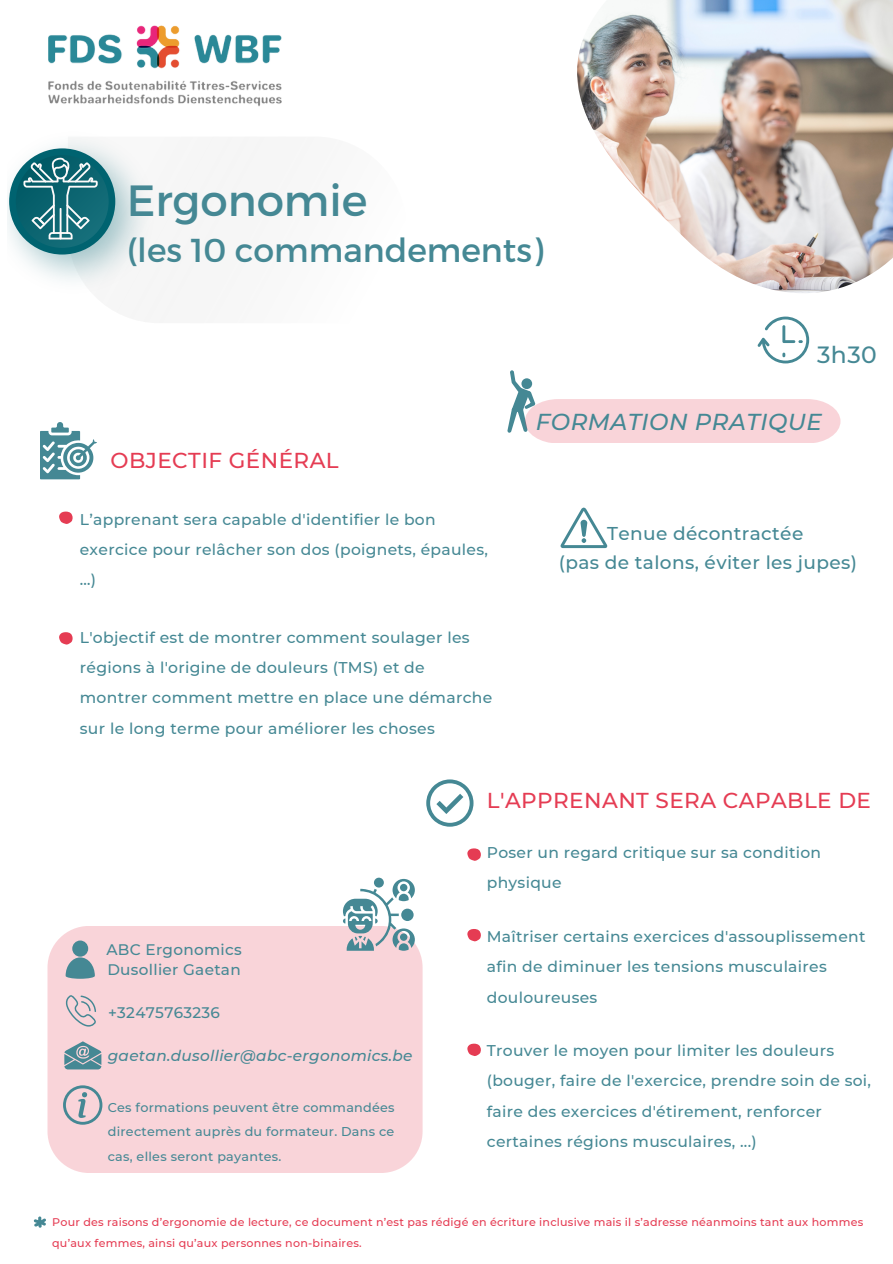
<style>
.page{position:relative;width:893px;height:1264px;background:#fff}
.page>*{position:absolute;margin:0;border:0;box-sizing:border-box;transform-origin:0 0}
.t1{font:43.65px "Montserrat";color:#458894}
.t2{font:33.15px "Montserrat";color:#458894}
.t3{font:500 23.4px "Montserrat";color:#458894}
.t4{font:italic 500 22.95px "Montserrat";letter-spacing:.02em;color:#458894}
.t5{font:500 21.6px "Montserrat";letter-spacing:.02em;color:#e53c53}
.t6{font:500 18.45px/29.2px "Montserrat";letter-spacing:.02em;color:#458894;text-align:center}
.t7{font:500 15.6px/30.3px "Montserrat";letter-spacing:.02em;color:#458894}
.t8{font:500 15.3px/19px "Montserrat";letter-spacing:.02em;color:#458894}
.t9{font:italic 500 15.3px "Montserrat";letter-spacing:.02em;color:#458894}
.t10{font:500 12.75px/24.5px "Montserrat";letter-spacing:.02em;color:#458894;text-align:justify}
.t11{font:500 11.1px/21.3px "Montserrat";letter-spacing:.02em;color:#e53c53}
</style>
<div class="page">
<img style="left:48px;top:25px;width:234px;height:82px">
<img style="left:7px;top:138px;width:144px;height:149px">
<div style="left:9px;top:148px;width:106px;height:106px;background:#006370;border-radius:50%"></div>
<div style="left:16px;top:155px;width:93px;height:93px;background:#fff;border-radius:50%;opacity:.1"></div>
<svg style="left:23px;top:157px;width:75px;height:82px"></svg>
<img style="left:577px;top:0;width:315px;height:293px">
<svg style="left:507px;top:370px;width:333px;height:73px"></svg>
<svg style="left:560px;top:507px;width:47px;height:41px"></svg>
<svg style="left:426px;top:779px;width:47px;height:47px"></svg>
<svg style="left:467px;top:848px;width:14px;height:12px"></svg>
<svg style="left:467px;top:929px;width:14px;height:12px"></svg>
<svg style="left:467px;top:1043px;width:14px;height:12px"></svg>
<svg style="left:40px;top:422px;width:57px;height:57px"></svg>
<svg style="left:59px;top:511px;width:14px;height:13px"></svg>
<svg style="left:59px;top:632px;width:14px;height:12px"></svg>
<svg style="left:34px;top:1216px;width:12px;height:11px"></svg>
<svg style="left:757px;top:316px;width:52px;height:47px"></svg>
<div style="left:47px;top:925px;width:375px;height:247px;background:#f9d4d9;border-radius:42px"></div>
<svg style="left:66px;top:940px;width:29px;height:38px"></svg>
<svg style="left:64px;top:1041px;width:37px;height:28px"></svg>
<svg style="left:343px;top:878px;width:72px;height:72px"></svg>
<svg style="left:66px;top:995px;width:30px;height:31px"></svg>
<svg style="left:63px;top:1085px;width:39px;height:39px"></svg>
<h1 class="t1" style="left:127px;top:172px;width:242px">Ergonomie</h1>
<h2 class="t2" style="left:127px;top:228px;width:418px">(les 10 commandements)</h2>
<h3 class="t3" style="left:817px;top:341px;width:61px">3h30</h3>
<h3 class="t5" style="left:111px;top:447px;width:229px">OBJECTIF GÉNÉRAL</h3>
<p class="t7" style="left:80px;top:504px;width:409px">L’apprenant sera capable d'identifier le bon exercice pour relâcher son dos (poignets, épaules, …)</p>
<p class="t7" style="left:80px;top:622px;width:414px">L'objectif est de montrer comment soulager les régions à l'origine de douleurs (TMS) et de montrer comment mettre en place une démarche sur le long terme pour améliorer les choses</p>
<h3 class="t4" style="left:536px;top:408px;width:287px">FORMATION PRATIQUE</h3>
<p class="t6" style="left:558px;top:518px;width:300px">Tenue décontractée<br>(pas de talons, éviter les jupes)</p>
<p class="t8" style="left:106px;top:940px;width:137px">ABC Ergonomics<br>Dusollier Gaetan</p>
<p class="t8" style="left:108px;top:1002px;width:113px">+32475763236</p>
<p class="t9" style="left:108px;top:1046px;width:306px">gaetan.dusollier@abc-ergonomics.be</p>
<p class="t10" style="left:108px;top:1094px;width:288px">Ces formations peuvent être commandées directement auprès du formateur. Dans ce cas, elles seront payantes.</p>
<h3 class="t5" style="left:487px;top:787px;width:385px">L'APPRENANT SERA CAPABLE DE</h3>
<p class="t7" style="left:487px;top:837px;width:336px">Poser un regard critique sur sa condition physique</p>
<p class="t7" style="left:487px;top:921px;width:380px">Maîtriser certains exercices d'assouplissement afin de diminuer les tensions musculaires douloureuses</p>
<p class="t7" style="left:487px;top:1035px;width:386px">Trouver le moyen pour limiter les douleurs (bouger, faire de l'exercice, prendre soin de soi, faire des exercices d'étirement, renforcer certaines régions musculaires, ...)</p>
<p class="t11" style="left:52px;top:1211px;width:812px">Pour des raisons d’ergonomie de lecture, ce document n’est pas rédigé en écriture inclusive mais il s’adresse néanmoins tant aux hommes qu’aux femmes, ainsi qu’aux personnes non-binaires.</p>
</div>
